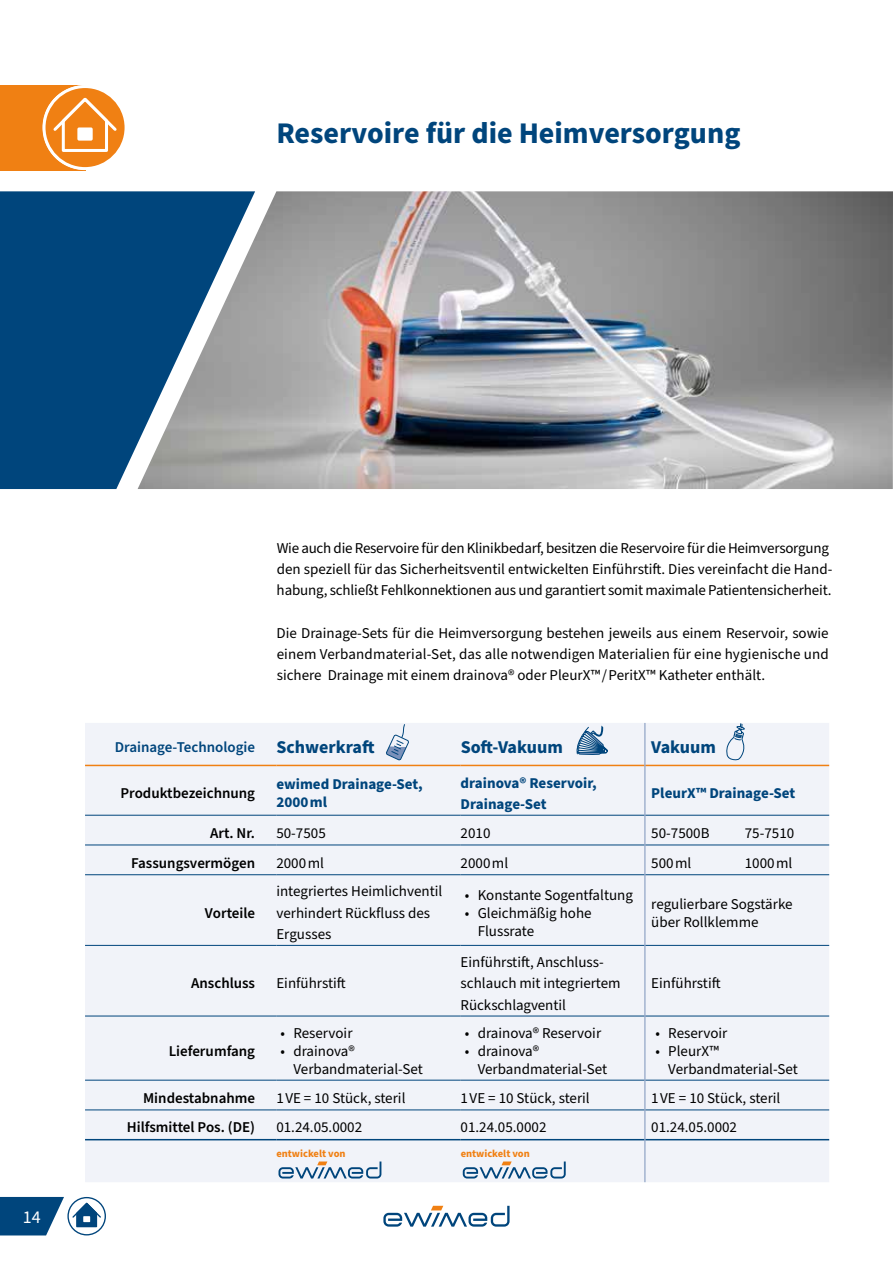
<style>
.page{position:relative;width:893px;height:1263px;background:#fff}
.page>*{position:absolute;margin:0;border:0;box-sizing:border-box;transform-origin:0 0}
.t1{font:700 30px "Source Sans Pro";color:#00457c}
.t2{font:700 18px "Source Sans Pro";color:#00457c}
.t3{font:18px "Source Sans Pro";color:#fff}
.t4{font:15px/21.3px "Source Sans Pro";color:#000}
.t5{font:600 15px "Source Sans Pro";color:#000}
.t6{font:700 15px/18px "Source Sans Pro";color:#00457c}
.t7{font:600 15px "Source Sans Pro";color:#00457c}
.t8{font:700 10.5px "Source Sans Pro";color:#f08013}
.s1{font-weight:700;font-size:18px}
</style>
<div class="page">
<img style="left:255px;top:191px;width:638px;height:298px">
<svg style="left:383px;top:1206px;width:127px;height:20px"></svg>
<svg style="left:0;top:191px;width:255px;height:298px;background:#32648c"></svg>
<div style="left:0;top:85px;width:85px;height:85px;background:#f08013"></div>
<svg style="left:43px;top:85px;width:82px;height:85px"></svg>
<div style="left:77px;top:127px;width:16px;height:14px;background:#fff;border-radius:2px"></div>
<svg style="left:0;top:1197px;width:106px;height:38px"></svg>
<div style="left:85px;top:723px;width:744px;height:459px;background:#f1f3f9"></div>
<hr style="left:85px;top:815px;width:191px;height:1px;background:#00457c">
<hr style="left:276px;top:815px;width:185px;height:1px;background:#00457c">
<hr style="left:461px;top:815px;width:184px;height:1px;background:#00457c">
<hr style="left:645px;top:815px;width:184px;height:1px;background:#00457c">
<hr style="left:85px;top:844px;width:191px;height:1px;background:#00457c">
<hr style="left:276px;top:844px;width:185px;height:1px;background:#00457c">
<hr style="left:461px;top:844px;width:184px;height:1px;background:#00457c">
<hr style="left:85px;top:874px;width:191px;height:1px;background:#00457c">
<hr style="left:276px;top:874px;width:185px;height:1px;background:#00457c">
<hr style="left:461px;top:874px;width:184px;height:1px;background:#00457c">
<hr style="left:85px;top:945px;width:191px;height:1px;background:#00457c">
<hr style="left:276px;top:945px;width:185px;height:1px;background:#00457c">
<hr style="left:461px;top:945px;width:184px;height:1px;background:#00457c">
<hr style="left:85px;top:1016px;width:191px;height:1px;background:#00457c">
<hr style="left:276px;top:1016px;width:185px;height:1px;background:#00457c">
<hr style="left:461px;top:1016px;width:184px;height:1px;background:#00457c">
<hr style="left:85px;top:1080px;width:191px;height:1px;background:#00457c">
<hr style="left:276px;top:1080px;width:185px;height:1px;background:#00457c">
<hr style="left:461px;top:1080px;width:184px;height:1px;background:#00457c">
<hr style="left:85px;top:1109px;width:191px;height:1px;background:#00457c">
<hr style="left:276px;top:1109px;width:185px;height:1px;background:#00457c">
<hr style="left:461px;top:1109px;width:184px;height:1px;background:#00457c">
<hr style="left:85px;top:1139px;width:191px;height:1px;background:#00457c">
<hr style="left:276px;top:1139px;width:185px;height:1px;background:#00457c">
<hr style="left:461px;top:1139px;width:184px;height:1px;background:#00457c">
<hr style="left:85px;top:765px;width:191px;height:1px;background:#f08013">
<hr style="left:276px;top:765px;width:185px;height:1px;background:#f08013">
<hr style="left:461px;top:765px;width:184px;height:1px;background:#f08013">
<hr style="left:645px;top:765px;width:184px;height:1px;background:#f08013">
<hr style="left:645px;top:1139px;width:184px;height:1px;background:#00457c">
<hr style="left:645px;top:844px;width:184px;height:1px;background:#00457c">
<hr style="left:645px;top:874px;width:184px;height:1px;background:#00457c">
<hr style="left:645px;top:945px;width:184px;height:1px;background:#00457c">
<hr style="left:645px;top:1016px;width:184px;height:1px;background:#00457c">
<hr style="left:645px;top:1080px;width:184px;height:1px;background:#00457c">
<hr style="left:645px;top:1109px;width:184px;height:1px;background:#00457c">
<hr style="left:645px;top:723px;width:1px;height:42px;background:#7a92ba">
<hr style="left:645px;top:765px;width:1px;height:50px;background:#7a92ba">
<hr style="left:645px;top:815px;width:1px;height:30px;background:#7a92ba">
<hr style="left:645px;top:845px;width:1px;height:30px;background:#7a92ba">
<hr style="left:645px;top:875px;width:1px;height:70px;background:#7a92ba">
<hr style="left:645px;top:945px;width:1px;height:71px;background:#7a92ba">
<hr style="left:645px;top:1016px;width:1px;height:64px;background:#7a92ba">
<hr style="left:645px;top:1080px;width:1px;height:30px;background:#7a92ba">
<hr style="left:645px;top:1110px;width:1px;height:30px;background:#7a92ba">
<hr style="left:645px;top:1140px;width:1px;height:42px;background:#7a92ba">
<svg style="left:278px;top:1161px;width:103px;height:17px"></svg>
<svg style="left:463px;top:1161px;width:103px;height:17px"></svg>
<svg style="left:379px;top:723px;width:38px;height:38px"></svg>
<svg style="left:572px;top:723px;width:38px;height:38px"></svg>
<svg style="left:717px;top:723px;width:38px;height:38px"></svg>
<h1 class="t1" style="left:276px;top:113px;width:466px">Reservoire für die Heimversorgung</h1>
<p class="t3" style="left:23px;top:1205px;width:19px">14</p>
<p class="t4" style="left:277px;top:538px;width:557px">Wie auch die Reservoire für den Klinikbedarf, besitzen die Reservoire für die Heimversorgung den speziell für das Sicherheitsventil entwickelten Einführstift. Dies vereinfacht die Hand&shy;habung, schließt Fehlkonnektionen aus und garantiert somit maximale Patientensicherheit.</p>
<p class="t4" style="left:277px;top:623px;width:554px;text-align:justify">Die Drainage-Sets für die Heimversorgung bestehen jeweils aus einem Reservoir, sowie einem Verbandmaterial-Set, das alle notwendigen Materialien für eine hygienische und sichere Drainage mit einem drainova® oder PleurX™ / PeritX™ Katheter enthält.</p>
<p class="t7" style="left:115px;top:737px;width:261px">Drainage--Technologie <span class="s1">Schwerkraft</span></p>
<p class="t2" style="left:461px;top:735px;width:104px">Soft-Vakuum</p>
<p class="t2" style="left:651px;top:735px;width:66px">Vakuum</p>
<p class="t5" style="left:121px;top:783px;width:136px">Produktbezeichnung</p>
<p class="t6" style="left:276px;top:776px;width:148px">ewimed Drainage-Set,<br>2000 ml</p>
<p class="t6" style="left:461px;top:772px;width:138px;line-height:21.3px">drainova® Reservoir,<br>Drainage-Set</p>
<p class="t6" style="left:651px;top:784px;width:146px">PleurX™ Drainage-Set</p>
<p class="t5" style="left:210px;top:823px;width:47px">Art. Nr.</p>
<p class="t4" style="left:276px;top:823px;width:51px">50-7505</p>
<p class="t4" style="left:461px;top:823px;width:31px">2010</p>
<p class="t4" style="left:651px;top:823px;width:60px">50-7500B</p>
<p class="t4" style="left:745px;top:823px;width:51px">75-7510</p>
<p class="t5" style="left:131px;top:852px;width:126px">Fassungsvermögen</p>
<p class="t4" style="left:276px;top:852px;width:49px">2000 ml</p>
<p class="t4" style="left:461px;top:852px;width:49px">2000 ml</p>
<p class="t4" style="left:651px;top:852px;width:42px">500 ml</p>
<p class="t4" style="left:745px;top:852px;width:49px">1000 ml</p>
<p class="t5" style="left:205px;top:903px;width:52px">Vorteile</p>
<p class="t4" style="left:276px;top:881px;width:167px">integriertes Heimlichventil verhindert Rückfluss des<br>Ergusses</p>
<p class="t4" style="left:465px;top:884px;width:170px">• Konstante Sogentfaltung</p>
<p class="t4" style="left:478px;top:904px;width:116px;line-height:18px;text-indent:-13px">• Gleichmäßig hohe<br>Flussrate</p>
<p class="t4" style="left:651px;top:895px;width:143px;line-height:18px">regulierbare Sogstärke über Rollklemme</p>
<p class="t5" style="left:191px;top:973px;width:66px">Anschluss</p>
<p class="t4" style="left:276px;top:973px;width:71px">Einführstift</p>
<p class="t5" style="left:169px;top:1041px;width:88px">Lieferumfang</p>
<p class="t4" style="left:281px;top:1022px;width:73px">• Reservoir</p>
<p class="t4" style="left:293px;top:1042px;width:131px;line-height:18px;text-indent:-13px">• drainova®<br>Verbandmaterial-Set</p>
<p class="t4" style="left:461px;top:952px;width:161px">Einführstift, Anschluss&shy;schlauch mit integriertem<br>Rückschlagventil</p>
<p class="t4" style="left:465px;top:1022px;width:138px">• drainova® Reservoir</p>
<p class="t4" style="left:478px;top:1042px;width:131px;line-height:18px;text-indent:-13px">• drainova®<br>Verbandmaterial-Set</p>
<p class="t4" style="left:651px;top:973px;width:71px">Einführstift</p>
<p class="t4" style="left:655px;top:1022px;width:73px">• Reservoir</p>
<p class="t4" style="left:668px;top:1042px;width:131px;line-height:18px;text-indent:-13px">• PleurX™<br>Verbandmaterial-Set</p>
<p class="t5" style="left:143px;top:1088px;width:113px">Mindestabnahme</p>
<p class="t4" style="left:276px;top:1087px;width:131px">1 VE = 10 Stück, steril</p>
<p class="t4" style="left:461px;top:1087px;width:131px">1 VE = 10 Stück, steril</p>
<p class="t4" style="left:651px;top:1087px;width:131px">1 VE = 10 Stück, steril</p>
<p class="t5" style="left:127px;top:1117px;width:130px">Hilfsmittel Pos. (DE)</p>
<p class="t4" style="left:276px;top:1117px;width:87px">01.24.05.0002</p>
<p class="t4" style="left:461px;top:1117px;width:87px">01.24.05.0002</p>
<p class="t4" style="left:651px;top:1117px;width:87px">01.24.05.0002</p>
<p class="t8" style="left:276px;top:1147px;width:71px">entwickelt von</p>
<p class="t8" style="left:461px;top:1147px;width:71px">entwickelt von</p>
</div>
